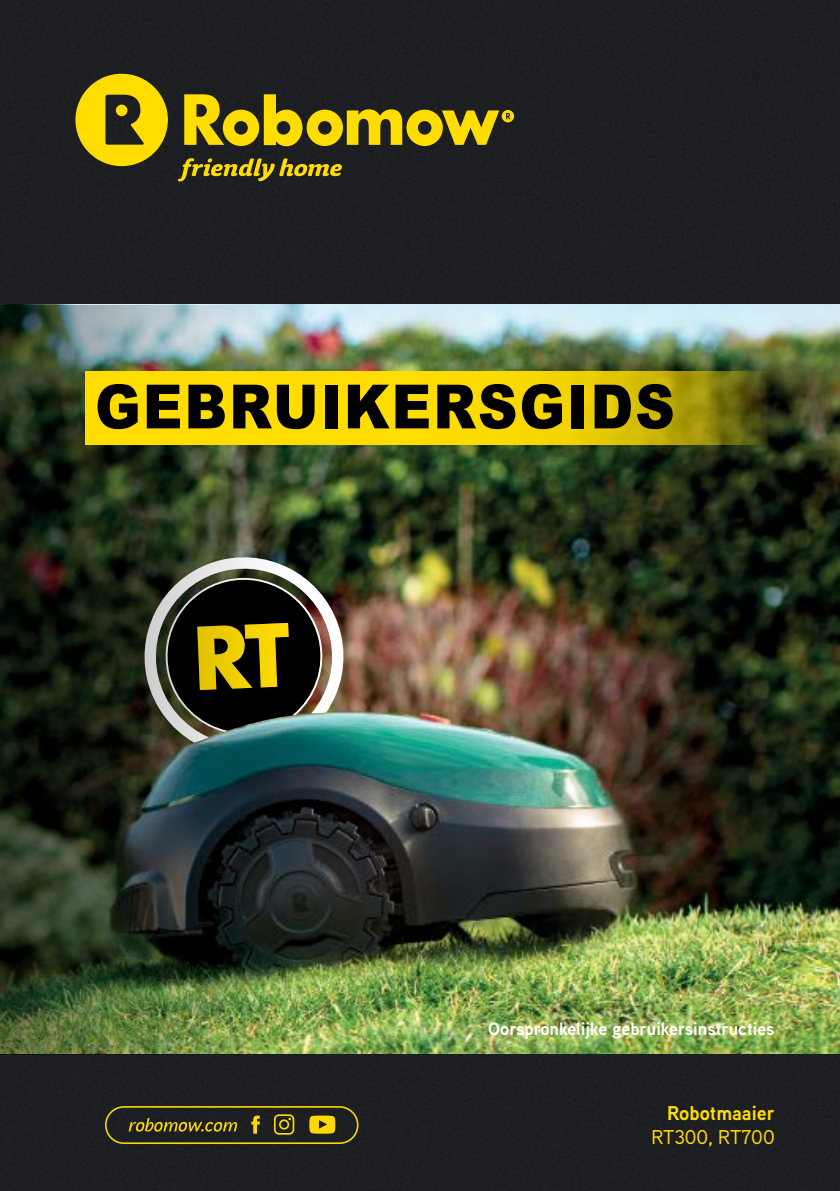
<style>
.page{position:relative;width:840px;height:1191px;background:#fff}
.page>*{position:absolute;margin:0;border:0;box-sizing:border-box;transform-origin:0 0}
.t1{font:900 61px "Arial";letter-spacing:.035em;color:#000;scale:.9 1}
.t2{font:700 20px "Aaux Next";color:#fd0}
.t3{font:500 20px "Aaux Next";color:#fd0}
.t4{font:700 18px "Aaux Next";color:#fff}
</style>
<div class="page">
<img style="left:0;top:303px;width:839px;height:751px">
<div style="left:0;top:0;width:839px;height:303px;background:#1d1f22"></div>
<div style="left:0;top:1054px;width:839px;height:137px;background:#1d1f22"></div>
<img style="left:0;top:305px;width:798px;height:749px">
<svg style="left:75px;top:74px;width:93px;height:92px;background:#a6920d"></svg>
<svg style="left:178px;top:158px;width:164px;height:23px;background:#695f16"></svg>
<svg style="left:184px;top:94px;width:330px;height:52px;background:#867711"></svg>
<svg style="left:105px;top:1106px;width:253px;height:38px;background:#4a441a"></svg>
<svg style="left:85px;top:371px;width:680px;height:73px;background:#e7ca02"></svg>
<h1 class="t1" style="left:95px;top:362px;width:645px">GEBRUIKERSGIDS</h1>
<p class="t4" style="left:488px;top:1015px;width:288px">Oorspronkelijke gebruikersinstructies</p>
<p class="t2" style="left:666px;top:1098px;width:109px">Robotmaaier</p>
<p class="t3" style="left:651px;top:1123px;width:125px">RT300, RT700</p>
</div>
